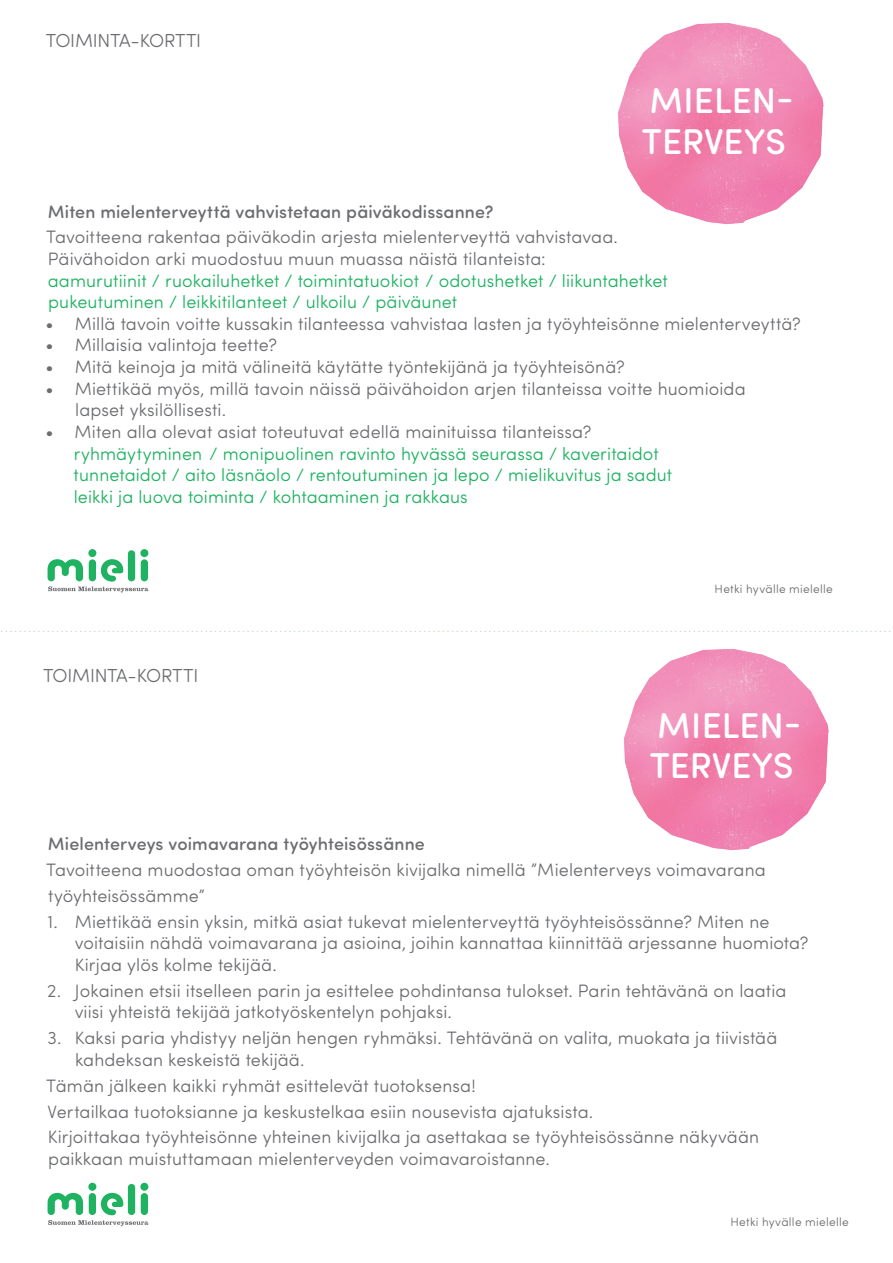
<style>
.page{position:relative;width:893px;height:1263px;background:#fff}
.page>*{position:absolute;margin:0;border:0;box-sizing:border-box;transform-origin:0 0}
.t1{font:500 36px/40.5px "Sofia Pro Soft";color:#fff}
.t2{font:300 18.9px "Sofia Pro Soft";letter-spacing:-.015em;color:#6c6d70}
.Kysymys_keskelle_kor{font:300 18px/21.6px "Sofia Pro Soft";letter-spacing:.005em;color:#6c6d70}
.Kysymys_keskelle_kor-2{font:300 18px "Sofia Pro Soft";letter-spacing:.005em;color:#1eb261}
.Kysymys_keskelle_kor-3{font:500 18px "Sofia Pro Soft";letter-spacing:.01em;color:#6c6d70}
.t3{font:300 12px "Sofia Pro Soft";letter-spacing:.025em;color:#6c6d70}
</style>
<div class="page">
<img style="left:624px;top:648px;width:205px;height:202px">
<div style="left:128px;top:550px;width:7px;height:31px;background:#1eb261;border-radius:4px"></div>
<div style="left:88px;top:549px;width:8px;height:8px;background:#1eb261;border-radius:50%"></div>
<div style="left:140px;top:549px;width:8px;height:8px;background:#1eb261;border-radius:50%"></div>
<svg style="left:48px;top:559px;width:100px;height:33px"></svg>
<svg style="left:1px;top:631px;width:890px;height:1px"></svg>
<img style="left:618px;top:22px;width:206px;height:202px">
<div style="left:128px;top:1184px;width:7px;height:31px;background:#1eb261;border-radius:4px"></div>
<div style="left:88px;top:1183px;width:8px;height:8px;background:#1eb261;border-radius:50%"></div>
<div style="left:140px;top:1183px;width:8px;height:8px;background:#1eb261;border-radius:50%"></div>
<svg style="left:48px;top:1192px;width:100px;height:34px"></svg>
<p class="t2" style="left:46px;top:27px;width:157px">TOIMINTA-KORTTI</p>
<h1 class="t1" style="left:642px;top:78px;width:153px">MIELEN-<br>TERVEYS</h1>
<p class="Kysymys_keskelle_kor-3" style="left:48px;top:198px;width:447px">Miten mielenterveyttä vahvistetaan päiväkodissanne?</p>
<p class="Kysymys_keskelle_kor" style="left:46px;top:226px;width:573px">Tavoitteena rakentaa päiväkodin arjesta mielenterveyttä vahvistavaa.</p>
<p class="Kysymys_keskelle_kor" style="left:48px;top:247px;width:499px">Päivähoidon arki muodostuu muun muassa näistä tilanteista:</p>
<p class="Kysymys_keskelle_kor-2" style="left:48px;top:268px;width:621px">aamurutiinit / ruokailuhetket / toimintatuokiot / odotushetket / liikuntahetket</p>
<p class="Kysymys_keskelle_kor-2" style="left:48px;top:290px;width:410px">pukeutuminen / leikkitilanteet / ulkoilu / päiväunet</p>
<p class="Kysymys_keskelle_kor" style="left:45px;top:312px;width:757px">• Millä tavoin voitte kussakin tilanteessa vahvistaa lasten ja työyhteisönne mielenterveyttä?</p>
<p class="Kysymys_keskelle_kor" style="left:45px;top:334px;width:233px">• Millaisia valintoja teette?</p>
<p class="Kysymys_keskelle_kor" style="left:45px;top:355px;width:581px">• Mitä keinoja ja mitä välineitä käytätte työntekijänä ja työyhteisönä?</p>
<p class="Kysymys_keskelle_kor" style="left:75px;top:377px;width:672px;text-indent:-30px">• Miettikää myös, millä tavoin näissä päivähoidon arjen tilanteissa voitte huomioida lapset yksilöllisesti.</p>
<p class="Kysymys_keskelle_kor" style="left:45px;top:420px;width:548px">• Miten alla olevat asiat toteutuvat edellä mainituissa tilanteissa?</p>
<p class="Kysymys_keskelle_kor-2" style="left:74px;top:441px;width:586px">ryhmäytyminen / monipuolinen ravinto hyvässä seurassa / kaveritaidot</p>
<p class="Kysymys_keskelle_kor-2" style="left:74px;top:463px;width:600px">tunnetaidot / aito läsnäolo / rentoutuminen ja lepo / mielikuvitus ja sadut</p>
<p class="Kysymys_keskelle_kor-2" style="left:74px;top:484px;width:396px">leikki ja luova toiminta / kohtaaminen ja rakkaus</p>
<p class="t2" style="left:43px;top:663px;width:157px">TOIMINTA-KORTTI</p>
<p class="t3" style="left:714px;top:580px;width:120px">Hetki hyvälle mielelle</p>
<h1 class="t1" style="left:650px;top:702px;width:153px">MIELEN-<br>TERVEYS</h1>
<p class="Kysymys_keskelle_kor-3" style="left:48px;top:831px;width:378px">Mielenterveys voimavarana työyhteisössänne</p>
<p class="Kysymys_keskelle_kor" style="left:46px;top:858px;width:721px">Tavoitteena muodostaa oman työyhteisön kivijalka nimellä ”Mielenterveys voimavarana</p>
<p class="Kysymys_keskelle_kor" style="left:48px;top:884px;width:158px">työyhteisössämme”</p>
<p class="Kysymys_keskelle_kor" style="left:75px;top:910px;width:735px;text-indent:-27px">1. Miettikää ensin yksin, mitkä asiat tukevat mielenterveyttä työyhteisössänne? Miten ne voitaisiin nähdä voimavarana ja asioina, joihin kannattaa kiinnittää arjessanne huomiota?<br>Kirjaa ylös kolme tekijää.</p>
<p class="Kysymys_keskelle_kor" style="left:75px;top:979px;width:713px;text-indent:-27px">2. Jokainen etsii itselleen parin ja esittelee pohdintansa tulokset. Parin tehtävänä on laatia viisi yhteistä tekijää jatkotyöskentelyn pohjaksi.</p>
<p class="Kysymys_keskelle_kor" style="left:75px;top:1026px;width:704px;text-indent:-28px">3. Kaksi paria yhdistyy neljän hengen ryhmäksi. Tehtävänä on valita, muokata ja tiivistää kahdeksan keskeistä tekijää.</p>
<p class="Kysymys_keskelle_kor" style="left:46px;top:1074px;width:431px">Tämän jälkeen kaikki ryhmät esittelevät tuotoksensa!</p>
<p class="Kysymys_keskelle_kor" style="left:48px;top:1100px;width:547px">Vertailkaa tuotoksianne ja keskustelkaa esiin nousevista ajatuksista.</p>
<p class="Kysymys_keskelle_kor" style="left:48px;top:1125px;width:713px">Kirjoittakaa työyhteisönne yhteinen kivijalka ja asettakaa se työyhteisössänne näkyvään paikkaan muistuttamaan mielenterveyden voimavaroistanne.</p>
<p class="t3" style="left:730px;top:1214px;width:120px">Hetki hyvälle mielelle</p>
</div>
